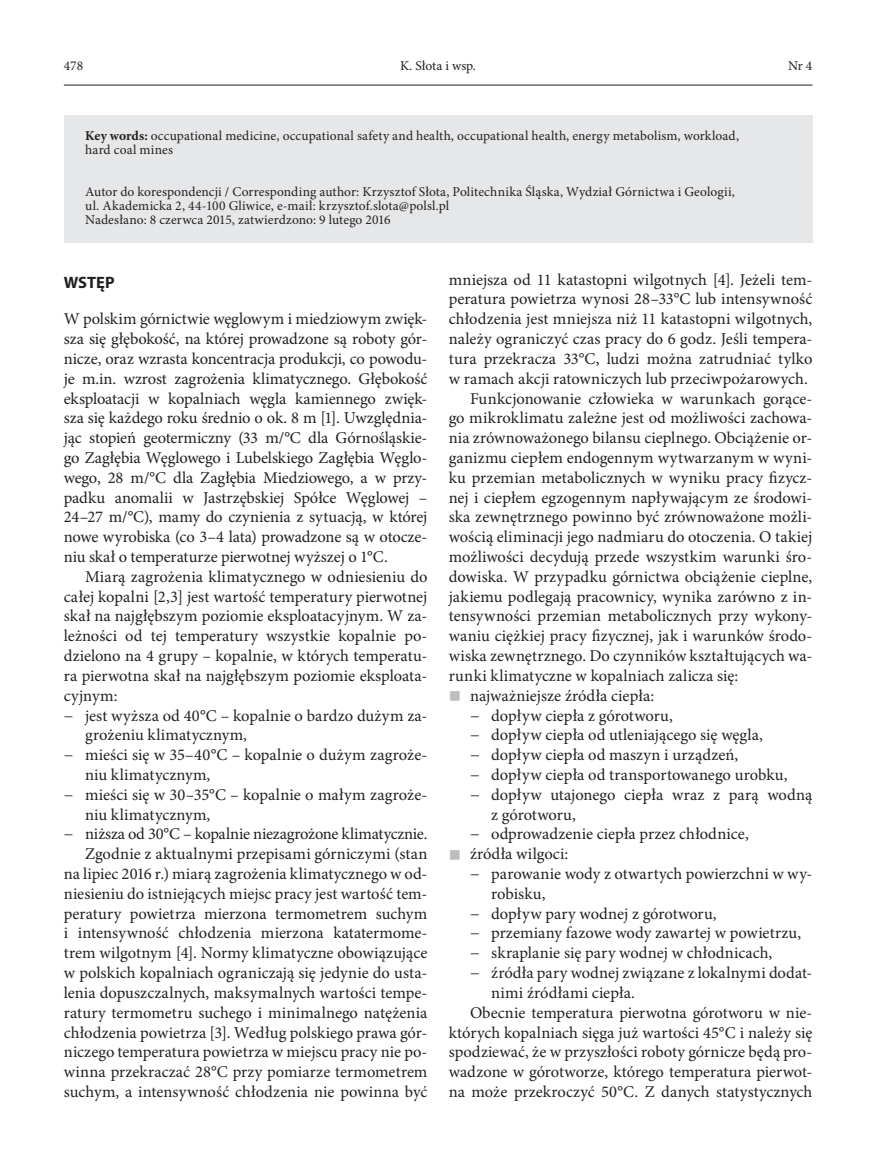
<style>
.page{position:relative;width:872px;height:1170px;background:#fff}
.page>*{position:absolute;margin:0;border:0;box-sizing:border-box;transform-origin:0 0}
.t1{font:16.5px/19.8px "Minion Pro";letter-spacing:.005em;color:#231f20;text-align:justify}
.t2{font:16.5px "Minion Pro";letter-spacing:-.015em;color:#231f20}
.t3{font:700 16.5px "Myriad Pro";letter-spacing:-.005em;color:#231f20}
.t4{font:13.5px/14.2px "Minion Pro";letter-spacing:.01em;color:#231f20}
.s1{font-weight:700}
.s2{color:#bcbdc0}
</style>
<div class="page">
<hr style="left:64px;top:85px;width:748px;height:1px;background:#231f20">
<div style="left:64px;top:115px;width:748px;height:127px;background:#e6e7e9"></div>
<p class="t4" style="left:64px;top:59px;width:21px">478</p>
<p class="t4" style="left:400px;top:59px;width:77px">K. Słota i wsp.</p>
<p class="t4" style="left:788px;top:59px;width:26px">Nr 4</p>
<p class="t4" style="left:85px;top:129px;width:655px"><span class="s1">Key words:</span> occupational medicine, occupational safety and health, occupational health, energy metabolism, workload, hard coal mines</p>
<p class="t4" style="left:85px;top:184px;width:651px">Autor do korespondencji / Corresponding author: Krzysztof Słota, Politechnika Śląska, Wydział Górnictwa i Geologii, ul. Akademicka 2, 44-100 Gliwice, e-mail: krzysztof.slota@polsl.pl<br>Nadesłano: 8 czerwca 2015, zatwierdzono: 9 lutego 2016</p>
<p class="t3" style="left:64px;top:271px;width:52px">WSTĘP</p>
<p class="t1" style="left:64px;top:309px;width:365px">W polskim górnictwie węglowym i miedziowym zwięk&shy;sza się głębokość, na której prowadzone są roboty gór&shy;nicze, oraz wzrasta koncentracja produkcji, co powodu&shy;je m.in. wzrost zagrożenia klimatycznego. Głębokość eksploatacji w kopalniach węgla kamiennego zwięk&shy;sza się każdego roku średnio o ok. 8 m [1]. Uwzględnia&shy;jąc stopień geotermiczny (33 m/°C dla Górnośląskie&shy;go Zagłębia Węglowego i Lubelskiego Zagłębia Węglo&shy;wego, 28 m/°C dla Zagłębia Miedziowego, a w przy&shy;padku anomalii w Jastrzębskiej Spółce Węglowej – 24–27 m/°C), mamy do czynienia z sytuacją, w której nowe wyrobiska (co 3–4 lata) prowadzone są w otocze&shy;niu skał o temperaturze pierwotnej wyższej o 1°C.</p>
<p class="t1" style="left:85px;top:566px;width:344px">Miarą zagrożenia klimatycznego w odniesieniu do</p>
<p class="t1" style="left:64px;top:586px;width:365px">całej kopalni [2,3] jest wartość temperatury pierwotnej</p>
<p class="t1" style="left:64px;top:606px;width:365px">skał na najgłębszym poziomie eksploatacyjnym. W za-</p>
<p class="t1" style="left:64px;top:626px;width:365px">leżności od tej temperatury wszystkie kopalnie po-</p>
<p class="t1" style="left:64px;top:646px;width:365px">dzielono na 4 grupy – kopalnie, w których temperatu-</p>
<p class="t1" style="left:64px;top:665px;width:365px">ra pierwotna skał na najgłębszym poziomie eksploata-</p>
<p class="t1" style="left:64px;top:685px;width:55px">cyjnym:</p>
<p class="t1" style="left:64px;top:705px;width:365px">− jest wyższa od 40°C – kopalnie o bardzo dużym za-</p>
<p class="t1" style="left:85px;top:725px;width:163px">grożeniu klimatycznym,</p>
<p class="t1" style="left:64px;top:745px;width:365px">− mieści się w 35–40°C – kopalnie o dużym zagroże-</p>
<p class="t1" style="left:85px;top:764px;width:127px">niu klimatycznym,</p>
<p class="t1" style="left:64px;top:784px;width:365px">− mieści się w 30–35°C – kopalnie o małym zagroże-</p>
<p class="t1" style="left:85px;top:804px;width:127px">niu klimatycznym,</p>
<p class="t2" style="left:64px;top:823px;width:365px">− niższa od 30°C – kopalnie niezagrożone klimatycznie.</p>
<p class="t1" style="left:85px;top:844px;width:344px">Zgodnie z aktualnymi przepisami górniczymi (stan</p>
<p class="t1" style="left:64px;top:863px;width:365px">na lipiec 2016 r.) miarą zagrożenia klimatycznego w od-</p>
<p class="t1" style="left:64px;top:883px;width:365px">niesieniu do istniejących miejsc pracy jest wartość tem-</p>
<p class="t1" style="left:64px;top:903px;width:365px">peratury powietrza mierzona termometrem suchym</p>
<p class="t1" style="left:64px;top:923px;width:365px">i intensywność chłodzenia mierzona katatermome-</p>
<p class="t1" style="left:64px;top:943px;width:365px">trem wilgotnym [4]. Normy klimatyczne obowiązujące</p>
<p class="t1" style="left:64px;top:962px;width:365px">w polskich kopalniach ograniczają się jedynie do usta-</p>
<p class="t1" style="left:64px;top:982px;width:365px">lenia dopuszczalnych, maksymalnych wartości tempe-</p>
<p class="t1" style="left:64px;top:1002px;width:365px">ratury termometru suchego i minimalnego natężenia</p>
<p class="t1" style="left:64px;top:1022px;width:365px">chłodzenia powietrza [3]. Według polskiego prawa gór-</p>
<p class="t1" style="left:64px;top:1042px;width:365px">niczego temperatura powietrza w miejscu pracy nie po-</p>
<p class="t1" style="left:64px;top:1061px;width:365px">winna przekraczać 28°C przy pomiarze termometrem</p>
<p class="t1" style="left:64px;top:1081px;width:365px">suchym, a intensywność chłodzenia nie powinna być</p>
<p class="t1" style="left:449px;top:269px;width:365px">mniejsza od 11 katastopni wilgotnych [4]. Jeżeli tem-</p>
<p class="t1" style="left:449px;top:289px;width:365px">peratura powietrza wynosi 28–33°C lub intensywność</p>
<p class="t1" style="left:449px;top:309px;width:365px">chłodzenia jest mniejsza niż 11 katastopni wilgotnych,</p>
<p class="t1" style="left:449px;top:329px;width:365px">należy ograniczyć czas pracy do 6 godz. Jeśli tempera-</p>
<p class="t1" style="left:449px;top:349px;width:365px">tura przekracza 33°C, ludzi można zatrudniać tylko</p>
<p class="t1" style="left:449px;top:368px;width:360px">w ramach akcji ratowniczych lub przeciwpożarowych.</p>
<p class="t1" style="left:470px;top:388px;width:344px">Funkcjonowanie człowieka w warunkach gorące-</p>
<p class="t1" style="left:449px;top:408px;width:365px">go mikroklimatu zależne jest od możliwości zachowa-</p>
<p class="t1" style="left:449px;top:428px;width:365px">nia zrównoważonego bilansu cieplnego. Obciążenie or-</p>
<p class="t1" style="left:449px;top:448px;width:365px">ganizmu ciepłem endogennym wytwarzanym w wyni-</p>
<p class="t1" style="left:449px;top:467px;width:365px">ku przemian metabolicznych w wyniku pracy fizycz-</p>
<p class="t1" style="left:449px;top:487px;width:365px">nej i ciepłem egzogennym napływającym ze środowi-</p>
<p class="t1" style="left:449px;top:507px;width:365px">ska zewnętrznego powinno być zrównoważone możli-</p>
<p class="t1" style="left:449px;top:527px;width:365px">wością eliminacji jego nadmiaru do otoczenia. O takiej</p>
<p class="t1" style="left:449px;top:547px;width:365px">możliwości decydują przede wszystkim warunki śro-</p>
<p class="t1" style="left:449px;top:566px;width:365px">dowiska. W przypadku górnictwa obciążenie cieplne,</p>
<p class="t1" style="left:449px;top:586px;width:365px">jakiemu podlegają pracownicy, wynika zarówno z in-</p>
<p class="t1" style="left:449px;top:606px;width:365px">tensywności przemian metabolicznych przy wykony-</p>
<p class="t1" style="left:449px;top:626px;width:365px">waniu ciężkiej pracy fizycznej, jak i warunków środo-</p>
<p class="t1" style="left:449px;top:646px;width:365px">wiska zewnętrznego. Do czynników kształtujących wa-</p>
<p class="t1" style="left:449px;top:665px;width:291px">runki klimatyczne w kopalniach zalicza się:</p>
<p class="t1" style="left:449px;top:685px;width:207px"><span class="s2">■</span> najważniejsze źródła ciepła:</p>
<p class="t1" style="left:470px;top:705px;width:204px">− dopływ ciepła z górotworu,</p>
<p class="t1" style="left:470px;top:725px;width:294px">− dopływ ciepła od utleniającego się węgla,</p>
<p class="t1" style="left:470px;top:745px;width:270px">− dopływ ciepła od maszyn i urządzeń,</p>
<p class="t1" style="left:470px;top:764px;width:319px">− dopływ ciepła od transportowanego urobku,</p>
<p class="t1" style="left:470px;top:784px;width:344px">− dopływ utajonego ciepła wraz z parą wodną</p>
<p class="t1" style="left:491px;top:804px;width:86px">z górotworu,</p>
<p class="t1" style="left:470px;top:824px;width:280px">− odprowadzenie ciepła przez chłodnice,</p>
<p class="t1" style="left:449px;top:844px;width:121px"><span class="s2">■</span> źródła wilgoci:</p>
<p class="t1" style="left:470px;top:863px;width:344px">− parowanie wody z otwartych powierzchni w wy-</p>
<p class="t1" style="left:491px;top:883px;width:56px">robisku,</p>
<p class="t1" style="left:470px;top:903px;width:248px">− dopływ pary wodnej z górotworu,</p>
<p class="t1" style="left:470px;top:923px;width:333px">− przemiany fazowe wody zawartej w powietrzu,</p>
<p class="t1" style="left:470px;top:943px;width:304px">− skraplanie się pary wodnej w chłodnicach,</p>
<p class="t1" style="left:470px;top:962px;width:344px">− źródła pary wodnej związane z lokalnymi dodat-</p>
<p class="t1" style="left:491px;top:982px;width:145px">nimi źródłami ciepła.</p>
<p class="t1" style="left:470px;top:1002px;width:344px">Obecnie temperatura pierwotna górotworu w nie-</p>
<p class="t1" style="left:449px;top:1022px;width:365px">których kopalniach sięga już wartości 45°C i należy się</p>
<p class="t1" style="left:449px;top:1042px;width:365px">spodziewać, że w przyszłości roboty górnicze będą pro-</p>
<p class="t1" style="left:449px;top:1061px;width:365px">wadzone w górotworze, którego temperatura pierwot-</p>
<p class="t1" style="left:449px;top:1081px;width:365px">na może przekroczyć 50°C. Z danych statystycznych</p>
</div>
